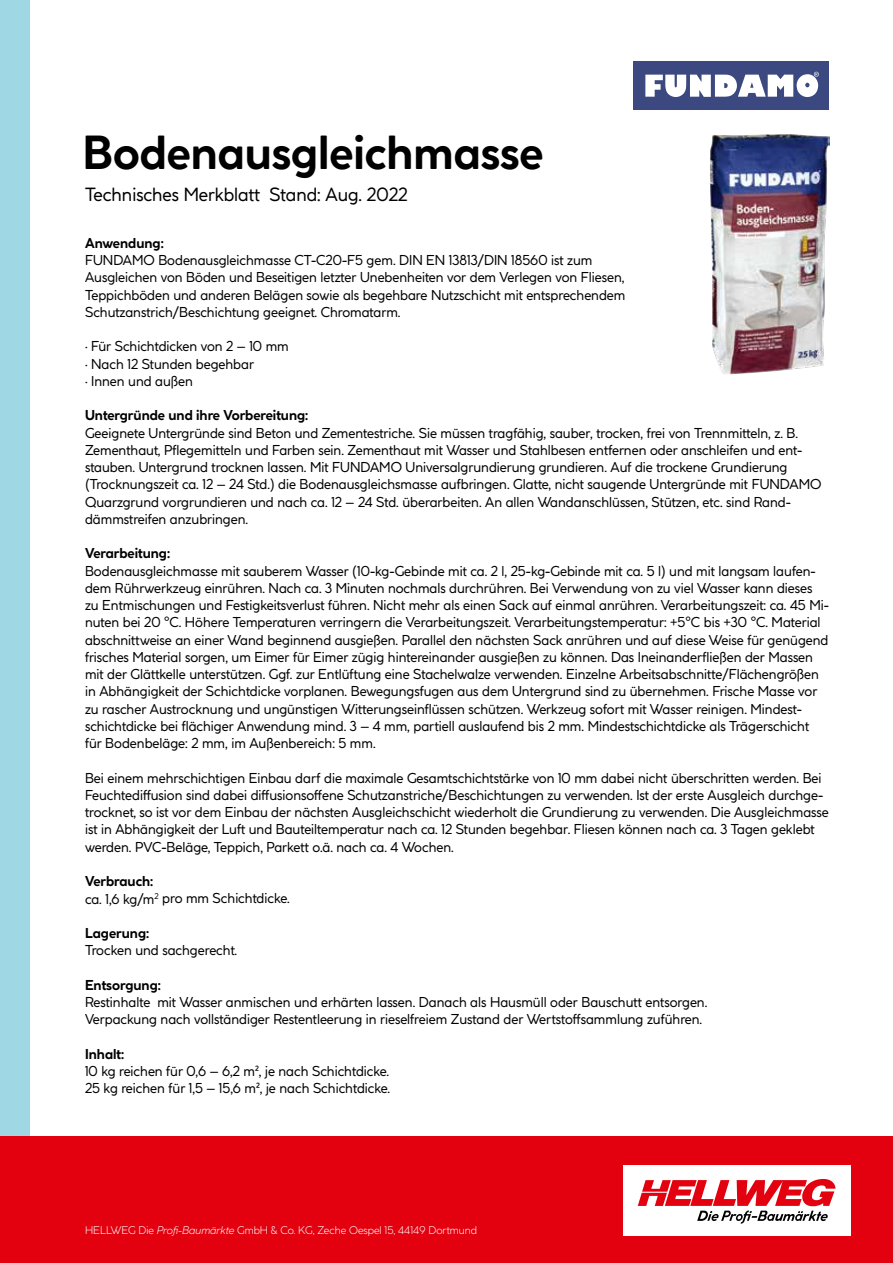
<style>
.page{position:relative;width:893px;height:1263px;background:#fff}
.page>*{position:absolute;margin:0;border:0;box-sizing:border-box;transform-origin:0 0}
.t1{font:700 45px "Coco Profi";color:#000}
.t2{font:18px "Coco Profi";color:#000}
.t3{font:13.5px/17.2px "Coco Profi";color:#000}
.t4{font:700 13.5px "Coco Profi";color:#000}
.t5{font:300 10.5px "Coco Profi";color:#fff}
.s1{font-weight:700}
.s2{font-style:italic}
</style>
<div class="page">
<div style="left:0;top:0;width:30px;height:1263px;background:#a0d7e5"></div>
<div style="left:0;top:1137px;width:893px;height:126px;background:#e3000f"></div>
<div style="left:623px;top:1165px;width:227px;height:71px;background:#fff"></div>
<svg style="left:638px;top:1179px;width:197px;height:45px"></svg>
<img style="left:710px;top:134px;width:119px;height:241px">
<div style="left:633px;top:61px;width:196px;height:48px;background:#3c4981"></div>
<svg style="left:645px;top:72px;width:174px;height:25px"></svg>
<h1 class="t1" style="left:83px;top:119px;width:462px">Bodenausgleichmasse</h1>
<h2 class="t2" style="left:85px;top:182px;width:324px">Technisches Merkblatt Stand: Aug. 2022</h2>
<p class="t4" style="left:85px;top:233px;width:80px">Anwendung:</p>
<p class="t3" style="left:85px;top:251px;width:542px">FUNDAMO Bodenausgleichmasse CT-C20-F5 gem. DIN EN 13813/DIN 18560 ist zum Ausgleichen von Böden und Beseitigen letzter Unebenheiten vor dem Verlegen von Fliesen, Teppichböden und anderen Belägen sowie als begehbare Nutzschicht mit entsprechendem Schutzanstrich/Beschichtung geeignet. Chromatarm.</p>
<p class="t3" style="left:85px;top:338px;width:205px">· Für Schichtdicken von 2 – 10 mm · Nach 12 Stunden begehbar<br>· Innen und außen</p>
<p class="t4" style="left:85px;top:405px;width:225px">Untergründe und ihre Vorbereitung:</p>
<p class="t3" style="left:85px;top:424px;width:738px">Geeignete Untergründe sind Beton und Zementestriche. Sie müssen tragfähig, sauber, trocken, frei von Trennmitteln, z. B.<br>Zementhaut, Pflegemitteln und Farben sein. Zementhaut mit Wasser und Stahlbesen entfernen oder anschleifen und ent&shy;stauben. Untergrund trocknen lassen. Mit FUNDAMO Universalgrundierung grundieren. Auf die trockene Grundierung (Trocknungszeit ca. 12 – 24 Std.) die Bodenausgleichsmasse aufbringen. Glatte, nicht saugende Untergründe mit FUNDAMO Quarzgrund vorgrundieren und nach ca. 12 – 24 Std. überarbeiten. An allen Wandanschlüssen, Stützen, etc. sind Rand&shy;dämmstreifen anzubringen.</p>
<p class="t4" style="left:85px;top:543px;width:87px">Verarbeitung:</p>
<p class="t3" style="left:85px;top:562px;width:745px">Bodenausgleichmasse mit sauberem Wasser (10-kg-Gebinde mit ca. 2 l, 25-kg-Gebinde mit ca. 5 l) und mit langsam laufen&shy;dem Rührwerkzeug einrühren. Nach ca. 3 Minuten nochmals durchrühren. Bei Verwendung von zu viel Wasser kann dieses zu Entmischungen und Festigkeitsverlust führen. Nicht mehr als einen Sack auf einmal anrühren. Verarbeitungszeit: ca. 45 Mi&shy;nuten bei 20 °C. Höhere Temperaturen verringern die Verarbeitungszeit. Verarbeitungstemperatur: +5°C bis +30 °C. Material abschnittweise an einer Wand beginnend ausgießen. Parallel den nächsten Sack anrühren und auf diese Weise für genügend frisches Material sorgen, um Eimer für Eimer zügig hintereinander ausgießen zu können. Das Ineinanderfließen der Massen mit der Glättkelle unterstützen. Ggf. zur Entlüftung eine Stachelwalze verwenden. Einzelne Arbeitsabschnitte/Flächengrößen in Abhängigkeit der Schichtdicke vorplanen. Bewegungsfugen aus dem Untergrund sind zu übernehmen. Frische Masse vor zu rascher Austrocknung und ungünstigen Witterungseinflüssen schützen. Werkzeug sofort mit Wasser reinigen. Mindest&shy;schichtdicke bei flächiger Anwendung mind. 3 – 4 mm, partiell auslaufend bis 2 mm. Mindestschichtdicke als Trägerschicht für Bodenbeläge: 2 mm, im Außenbereich: 5 mm.</p>
<p class="t3" style="left:85px;top:769px;width:745px">Bei einem mehrschichtigen Einbau darf die maximale Gesamtschichtstärke von 10 mm dabei nicht überschritten werden. Bei Feuchtediffusion sind dabei diffusionsoffene Schutzanstriche/Beschichtungen zu verwenden. Ist der erste Ausgleich durchge&shy;trocknet, so ist vor dem Einbau der nächsten Ausgleichschicht wiederholt die Grundierung zu verwenden. Die Ausgleichmasse ist in Abhängigkeit der Luft und Bauteiltemperatur nach ca. 12 Stunden begehbar. Fliesen können nach ca. 3 Tagen geklebt werden. PVC-Beläge, Teppich, Parkett o.ä. nach ca. 4 Wochen.</p>
<p class="t3" style="left:85px;top:873px;width:206px"><span class="s1">Verbrauch:<br></span>ca. 1,6 kg/m<sup>2</sup> pro mm Schichtdicke.</p>
<p class="t4" style="left:85px;top:923px;width:66px">Lagerung:</p>
<p class="t3" style="left:85px;top:941px;width:154px">Trocken und sachgerecht.</p>
<p class="t4" style="left:85px;top:975px;width:77px">Entsorgung:</p>
<p class="t3" style="left:85px;top:993px;width:624px">Restinhalte mit Wasser anmischen und erhärten lassen. Danach als Hausmüll oder Bauschutt entsorgen.<br>Verpackung nach vollständiger Restentleerung in rieselfreiem Zustand der Wertstoffsammlung zuführen.</p>
<p class="t4" style="left:85px;top:1044px;width:41px">Inhalt:</p>
<p class="t3" style="left:85px;top:1062px;width:307px">10 kg reichen für 0,6 – 6,2 m², je nach Schichtdicke.<br>25 kg reichen für 1,5 – 15,6 m², je nach Schichtdicke.</p>
<p class="t5" style="left:85px;top:1223px;width:393px">HELLWEG Die <span class="s2">Profi-Baumärkte</span> GmbH &amp; Co. KG, Zeche Oespel 15, 44149 Dortmund</p>
</div>
